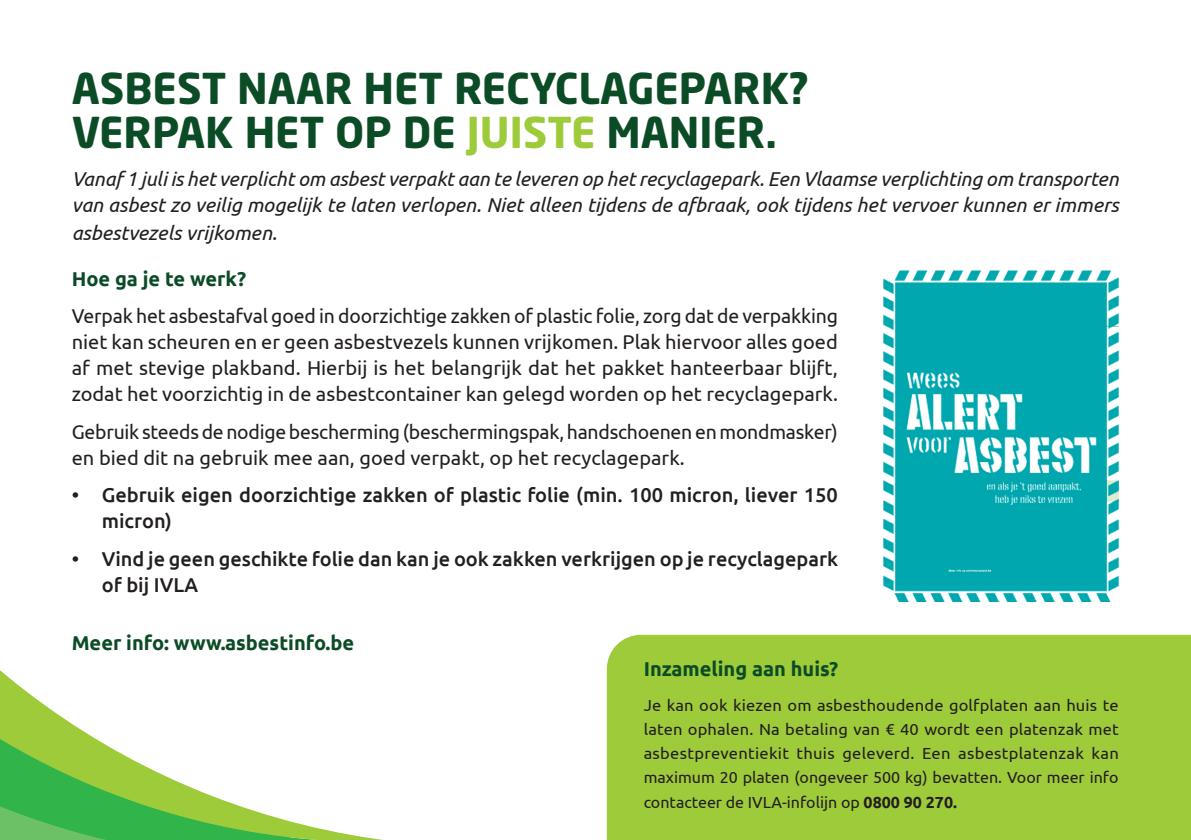
<style>
.page{position:relative;width:1191px;height:840px;background:#fff}
.page>*{position:absolute;margin:0;border:0;box-sizing:border-box;transform-origin:0 0}
.t1{font:700 42px/44.2px "Neo Sans W1 G";color:#0b4c26}
.t2{font:20px/26px "Ubuntu";color:#231f20;text-align:justify}
.t3{font:italic 20px/26px "Ubuntu";letter-spacing:-.005em;color:#231f20}
.t4{font:500 20px/26px "Ubuntu";color:#231f20}
.t5{font:700 20px "Ubuntu";color:#0b4c26}
.t6{font:16px/24px "Ubuntu";color:#231f20;text-align:justify}
.s1{color:#9ecb3a}
.s2{font-weight:700}
</style>
<div class="page">
<div style="left:607px;top:634px;width:584px;height:205px;background:#9ecb3a"></div>
<svg style="left:0;top:670px;width:376px;height:169px"></svg>
<img style="left:883px;top:270px;width:235px;height:331px">
<h1 class="t1" style="left:72px;top:66px;width:739px">ASBEST NAAR HET RECYCLAGEPARK?<br>VERPAK HET OP DE <span class="s1">JUISTE</span> MANIER.</h1>
<p class="t3" style="left:72px;top:165px;width:1048px">Vanaf 1 juli is het verplicht om asbest verpakt aan te leveren op het recyclagepark. Een Vlaamse verplichting om transporten van asbest zo veilig mogelijk te laten verlopen. Niet alleen tijdens de afbraak, ook tijdens het vervoer kunnen er immers</p>
<p class="t3" style="left:72px;top:219px;width:207px">asbestvezels vrijkomen.</p>
<p class="t5" style="left:72px;top:266px;width:176px">Hoe ga je te werk?</p>
<p class="t2" style="left:72px;top:302px;width:767px">Verpak het asbestafval goed in doorzichtige zakken of plastic folie, zorg dat de verpakking niet kan scheuren en er geen asbestvezels kunnen vrijkomen. Plak hiervoor alles goed af met stevige plakband. Hierbij is het belangrijk dat het pakket hanteerbaar blijft, zodat het voorzichtig in de asbestcontainer kan gelegd worden op het recyclagepark.</p>
<p class="t2" style="left:72px;top:418px;width:767px">Gebruik steeds de nodige bescherming (beschermingspak, handschoenen en mondmasker) en bied dit na gebruik mee aan, goed verpakt, op het recyclagepark.</p>
<p class="t4" style="left:102px;top:481px;width:737px;text-indent:-30px">• Gebruik eigen doorzichtige zakken of plastic folie (min. 100 micron, liever 150 micron)</p>
<p class="t4" style="left:102px;top:544px;width:738px;text-indent:-30px">• Vind je geen geschikte folie dan kan je ook zakken verkrijgen op je recyclagepark of bij IVLA</p>
<p class="t5" style="left:72px;top:630px;width:284px">Meer info: www.asbestinfo.be</p>
<p class="t5" style="left:643px;top:656px;width:196px">Inzameling aan huis?</p>
<p class="t6" style="left:643px;top:692px;width:477px">Je kan ook kiezen om asbesthoudende golfplaten aan huis te laten ophalen. Na betaling van € 40 wordt een platenzak met asbestpreventiekit thuis geleverd. Een asbestplatenzak kan maximum 20 platen (ongeveer 500 kg) bevatten. Voor meer info contacteer de IVLA-infolijn op <span class="s2">0800 90 270.</span></p>
</div>
